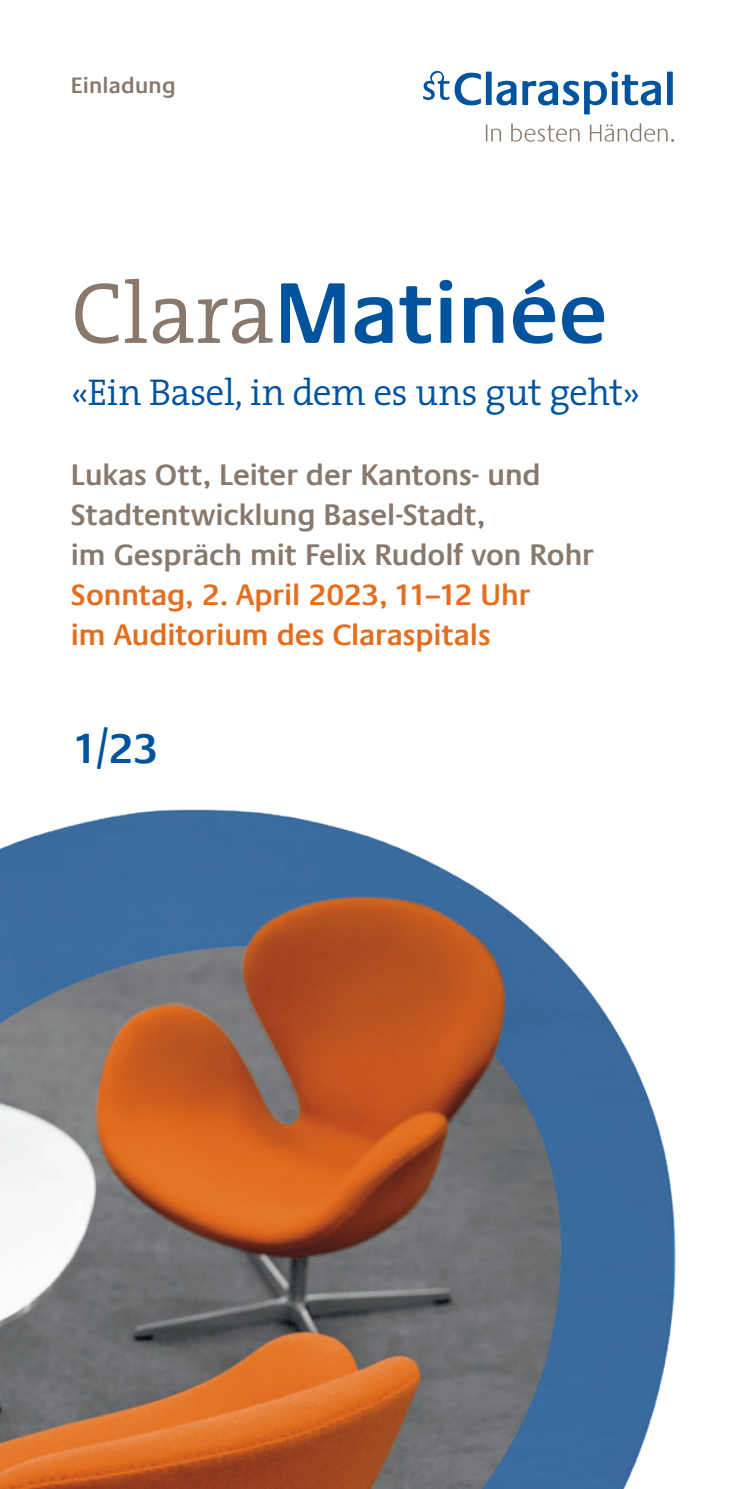
<style>
.page{position:relative;width:745px;height:1489px;background:#fff}
.page>*{position:absolute;margin:0;border:0;box-sizing:border-box;transform-origin:0 0}
.t1{font:600 87.5px "Praxis Com";color:#01539e}
.t2{font:600 42.5px "Praxis Com";color:#01539e}
.t3{font:300 37.5px "The Serif";letter-spacing:-.015em;color:#01539e}
.t4{font:600 30px/40px "Praxis Com";letter-spacing:-.005em;color:#89796c}
.t5{font:600 30px/40px "Praxis Com";letter-spacing:-.005em;color:#e46e1e}
.t6{font:600 22.5px "Praxis Com";letter-spacing:.01em;color:#89796c}
.s1{font-family:"The Serif";font-weight:300;color:#89796c}
</style>
<div class="page">
<svg style="left:485px;top:124px;width:15px;height:17px"></svg>
<svg style="left:511px;top:123px;width:68px;height:19px"></svg>
<svg style="left:589px;top:123px;width:84px;height:19px"></svg>
<div style="left:485px;top:72px;width:6px;height:33px;background:#01539e"></div>
<div style="left:666px;top:72px;width:6px;height:33px;background:#01539e"></div>
<svg style="left:496px;top:81px;width:20px;height:24px"></svg>
<svg style="left:522px;top:72px;width:138px;height:42px"></svg>
<svg style="left:423px;top:71px;width:57px;height:34px"></svg>
<img style="left:0;top:809px;width:676px;height:679px">
<p class="t6" style="left:71px;top:72px;width:106px">Einladung</p>
<h1 class="t1" style="left:71px;top:261px;width:538px"><span class="s1">Clara</span>Matinée</h1>
<p class="t3" style="left:71px;top:361px;width:570px">«Ein Basel, in dem es uns gut geht»</p>
<p class="t4" style="left:71px;top:454px;width:524px">Lukas Ott, Leiter der Kantons- und<br>Stadtentwicklung Basel-Stadt,<br>im Gespräch mit Felix Rudolf von Rohr</p>
<p class="t5" style="left:71px;top:574px;width:460px">Sonntag, 2. April 2023, 11–12 Uhr im Auditorium des Claraspitals</p>
<h2 class="t2" style="left:71px;top:723px;width:90px">1/23</h2>
</div>
